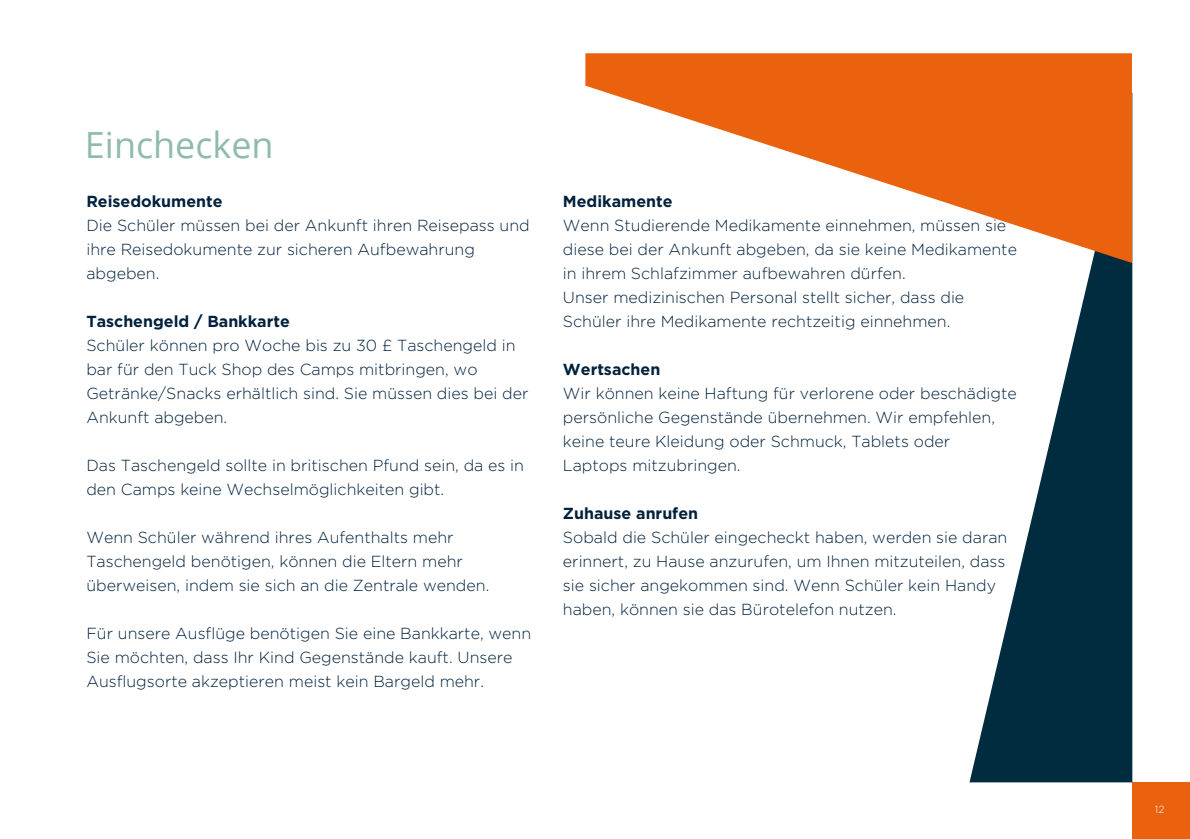
<style>
.page{position:relative;width:1190px;height:839px;background:#fff}
.page>*{position:absolute;margin:0;border:0;box-sizing:border-box;transform-origin:0 0}
.t1{font:36px "Open Sans";color:#90bbac}
.t2{font:300 16px/24px "Gotham";color:#00213d}
.t3{font:700 16px "Gotham";color:#00213d}
.t4{font:300 10.2px "Gotham";color:#fff}
</style>
<div class="page">
<div style="left:1132px;top:782px;width:57px;height:56px;background:#eb620e"></div>
<svg style="left:969px;top:263px;width:163px;height:519px;fill:#012c40"></svg>
<svg style="left:585px;top:53px;width:547px;height:210px;fill:#eb620e"></svg>
<p class="t1" style="left:85px;top:119px;width:190px">Einchecken</p>
<p class="t3" style="left:86px;top:192px;width:138px">Reisedokumente</p>
<p class="t2" style="left:86px;top:213px;width:445px">Die Schüler müssen bei der Ankunft ihren Reisepass und ihre Reisedokumente zur sicheren Aufbewahrung abgeben.</p>
<p class="t3" style="left:86px;top:312px;width:205px">Taschengeld / Bankkarte</p>
<p class="t2" style="left:86px;top:333px;width:444px">Schüler können pro Woche bis zu 30 £ Taschengeld in bar für den Tuck Shop des Camps mitbringen, wo Getränke/Snacks erhältlich sind. Sie müssen dies bei der Ankunft abgeben.</p>
<p class="t2" style="left:86px;top:453px;width:439px">Das Taschengeld sollte in britischen Pfund sein, da es in den Camps keine Wechselmöglichkeiten gibt.</p>
<p class="t2" style="left:86px;top:525px;width:404px">Wenn Schüler während ihres Aufenthalts mehr<br>Taschengeld benötigen, können die Eltern mehr überweisen, indem sie sich an die Zentrale wenden.</p>
<p class="t2" style="left:86px;top:621px;width:446px">Für unsere Ausflüge benötigen Sie eine Bankkarte, wenn<br>Sie möchten, dass Ihr Kind Gegenstände kauft. Unsere<br>Ausflugsorte akzeptieren meist kein Bargeld mehr.</p>
<p class="t3" style="left:563px;top:192px;width:111px">Medikamente</p>
<p class="t2" style="left:563px;top:213px;width:456px">Wenn Studierende Medikamente einnehmen, müssen sie diese bei der Ankunft abgeben, da sie keine Medikamente in ihrem Schlafzimmer aufbewahren dürfen.</p>
<p class="t2" style="left:563px;top:285px;width:403px">Unser medizinischen Personal stellt sicher, dass die<br>Schüler ihre Medikamente rechtzeitig einnehmen.</p>
<p class="t3" style="left:563px;top:360px;width:99px">Wertsachen</p>
<p class="t2" style="left:563px;top:381px;width:455px">Wir können keine Haftung für verlorene oder beschädigte persönliche Gegenstände übernehmen. Wir empfehlen, keine teure Kleidung oder Schmuck, Tablets oder Laptops mitzubringen.</p>
<p class="t3" style="left:563px;top:504px;width:137px">Zuhause anrufen</p>
<p class="t2" style="left:563px;top:525px;width:446px">Sobald die Schüler eingecheckt haben, werden sie daran erinnert, zu Hause anzurufen, um Ihnen mitzuteilen, dass sie sicher angekommen sind. Wenn Schüler kein Handy haben, können sie das Bürotelefon nutzen.</p>
<p class="t4" style="left:1155px;top:803px;width:11px">12</p>
</div>
